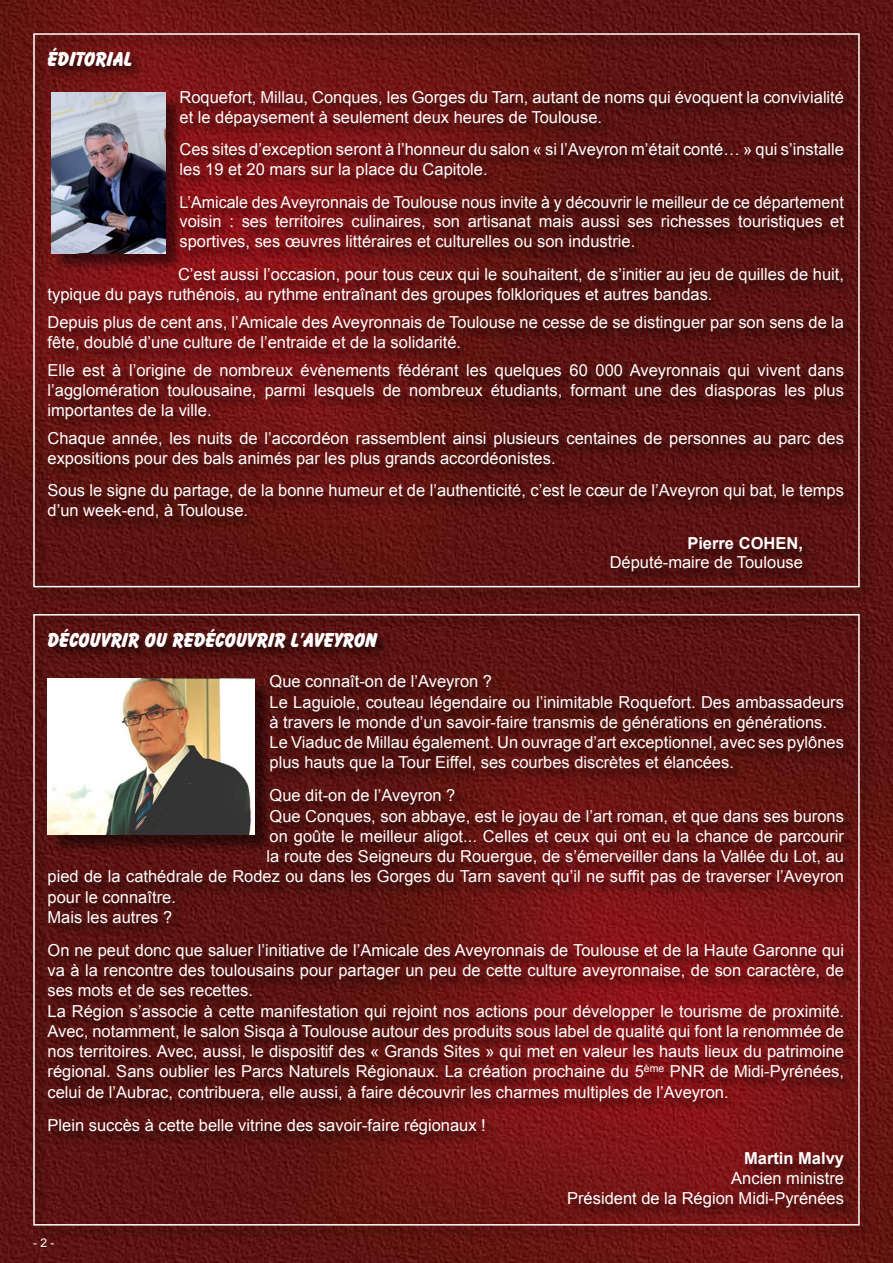
<style>
.page{position:relative;width:893px;height:1263px;background:#fff}
.page>*{position:absolute;margin:0;border:0;box-sizing:border-box;transform-origin:0 0}
.t1{font:21px "Balloon";color:#fff}
.t2{font:16.5px/20.2px "Arial";color:#fff}
.t3{font:700 16.5px "Arial";color:#fff}
.t4{font:12px "Arial";color:#fff}
</style>
<div class="page">
<img style="left:0;top:0;width:893px;height:1263px">
<div style="left:31px;top:612px;width:843px;height:628px;background:#000;opacity:.6"></div>
<div style="left:31px;top:31px;width:843px;height:570px;background:#000;opacity:.6"></div>
<div style="left:53px;top:95px;width:131px;height:177px;background:#000;opacity:.5"></div>
<img style="left:51px;top:93px;width:115px;height:160px">
<div style="left:50px;top:680px;width:223px;height:173px;background:#000;opacity:.5"></div>
<img style="left:48px;top:678px;width:207px;height:156px">
<p class="t1" style="left:48px;top:48px;width:86px">ÉDITORIAL</p>
<p class="t2" style="left:180px;top:87px;width:666px;line-height:19.8px">Roquefort, Millau, Conques, les Gorges du Tarn, autant de noms qui évoquent la convivialité et le dépaysement à seulement deux heures de Toulouse.</p>
<p class="t2" style="left:180px;top:140px;width:666px;line-height:19.8px">Ces sites d’exception seront à l’honneur du salon « si l’Aveyron m’était conté… » qui s’installe les 19 et 20 mars sur la place du Capitole.</p>
<p class="t2" style="left:180px;top:192px;width:666px;line-height:19.8px;text-align:justify">L’Amicale des Aveyronnais de Toulouse nous invite à y découvrir le meilleur de ce département voisin : ses territoires culinaires, son artisanat mais aussi ses richesses touristiques et sportives, ses œuvres littéraires et culturelles ou son industrie.</p>
<p class="t2" style="left:48px;top:264px;width:798px;line-height:19.8px;text-indent:130px">C’est aussi l’occasion, pour tous ceux qui le souhaitent, de s’initier au jeu de quilles de huit, typique du pays ruthénois, au rythme entraînant des groupes folkloriques et autres bandas.</p>
<p class="t2" style="left:48px;top:312px;width:798px;line-height:19.8px">Depuis plus de cent ans, l’Amicale des Aveyronnais de Toulouse ne cesse de se distinguer par son sens de la fête, doublé d’une culture de l’entraide et de la solidarité.</p>
<p class="t2" style="left:48px;top:360px;width:798px;line-height:19.8px;text-align:justify">Elle est à l’origine de nombreux évènements fédérant les quelques 60 000 Aveyronnais qui vivent dans l’agglomération toulousaine, parmi lesquels de nombreux étudiants, formant une des diasporas les plus importantes de la ville.</p>
<p class="t2" style="left:48px;top:428px;width:798px;line-height:19.8px">Chaque année, les nuits de l’accordéon rassemblent ainsi plusieurs centaines de personnes au parc des expositions pour des bals animés par les plus grands accordéonistes.</p>
<p class="t2" style="left:48px;top:481px;width:798px;line-height:19.8px">Sous le signe du partage, de la bonne humeur et de l’authenticité, c’est le cœur de l’Aveyron qui bat, le temps d’un week-end, à Toulouse.</p>
<p class="t3" style="left:687px;top:532px;width:117px">Pierre COHEN,</p>
<p class="t2" style="left:610px;top:553px;width:195px">Député-maire de Toulouse</p>
<p class="t1" style="left:48px;top:628px;width:332px">DÉCOUVRIR OU REDÉCOUVRIR L’AVEYRON</p>
<p class="t2" style="left:270px;top:672px;width:576px">Que connaît-on de l’Aveyron ?<br>Le Laguiole, couteau légendaire ou l’inimitable Roquefort. Des ambassadeurs à travers le monde d’un savoir-faire transmis de générations en générations.<br>Le Viaduc de Millau également. Un ouvrage d’art exceptionnel, avec ses pylônes plus hauts que la Tour Eiffel, ses courbes discrètes et élancées.</p>
<p class="t2" style="left:270px;top:786px;width:187px">Que dit-on de l’Aveyron ?</p>
<p class="t2" style="left:270px;top:806px;width:576px">Que Conques, son abbaye, est le joyau de l’art roman, et que dans ses burons</p>
<p class="t2" style="left:270px;top:826px;width:576px">on goûte le meilleur aligot... Celles et ceux qui ont eu la chance de parcourir</p>
<p class="t2" style="left:267px;top:846px;width:579px">la route des Seigneurs du Rouergue, de s’émerveiller dans la Vallée du Lot, au</p>
<p class="t2" style="left:48px;top:867px;width:798px">pied de la cathédrale de Rodez ou dans les Gorges du Tarn savent qu’il ne suffit pas de traverser l’Aveyron</p>
<p class="t2" style="left:48px;top:887px;width:130px">pour le connaître.</p>
<p class="t2" style="left:48px;top:907px;width:126px">Mais les autres ?</p>
<p class="t2" style="left:48px;top:940px;width:798px">On ne peut donc que saluer l’initiative de l’Amicale des Aveyronnais de Toulouse et de la Haute Garonne qui va à la rencontre des toulousains pour partager un peu de cette culture aveyronnaise, de son caractère, de ses mots et de ses recettes.<br>La Région s’associe à cette manifestation qui rejoint nos actions pour développer le tourisme de proximité.<br>Avec, notamment, le salon Sisqa à Toulouse autour des produits sous label de qualité qui font la renommée de nos territoires. Avec, aussi, le dispositif des « Grands Sites » qui met en valeur les hauts lieux du patrimoine régional. Sans oublier les Parcs Naturels Régionaux. La création prochaine du 5<sup>ème</sup> PNR de Midi-Pyrénées, celui de l’Aubrac, contribuera, elle aussi, à faire découvrir les charmes multiples de l’Aveyron.</p>
<p class="t2" style="left:48px;top:1115px;width:440px">Plein succès à cette belle vitrine des savoir-faire régionaux !</p>
<p class="t3" style="left:744px;top:1147px;width:101px">Martin Malvy</p>
<p class="t2" style="left:567px;top:1168px;width:278px;text-align:right">Ancien ministre<br>Président de la Région Midi-Pyrénées</p>
<p class="t4" style="left:33px;top:1235px;width:23px">- 2 -</p>
</div>
